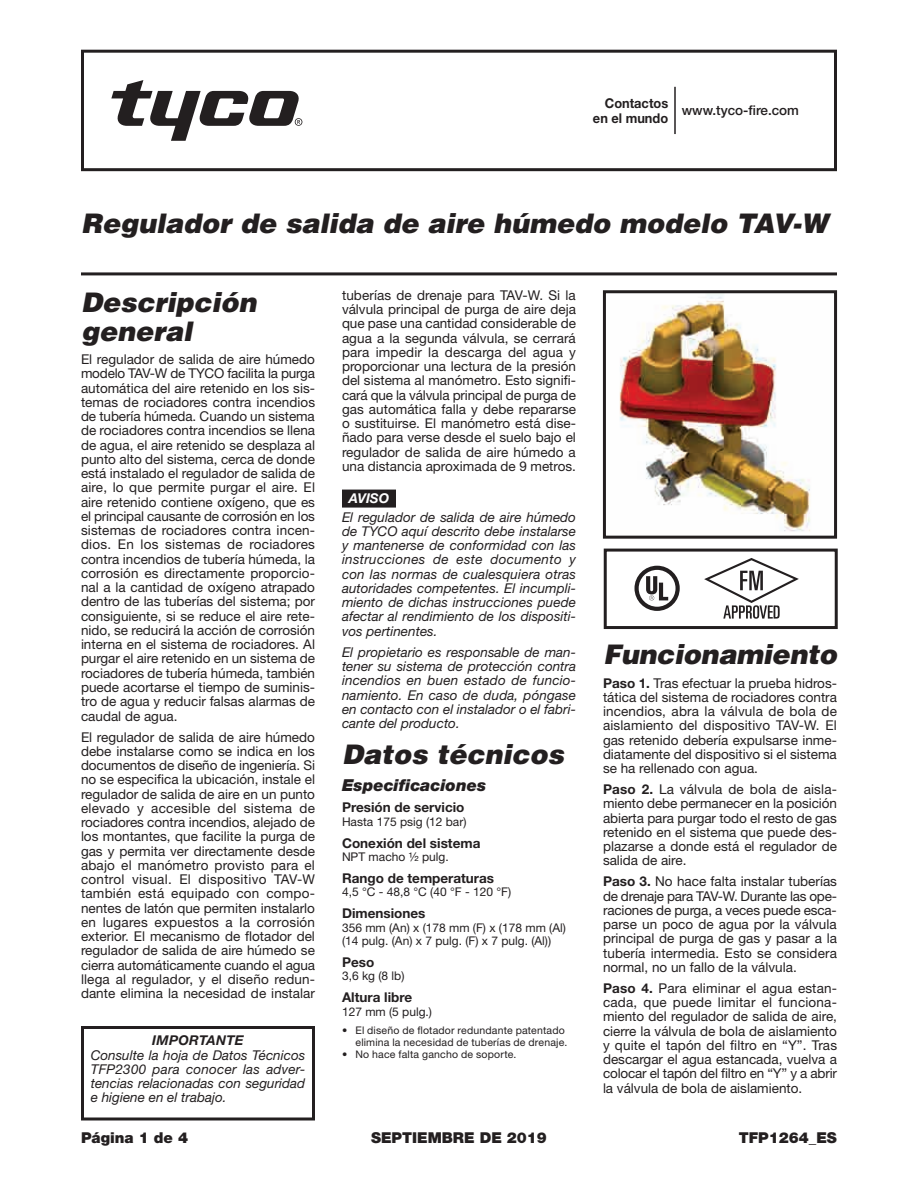
<style>
.page{position:relative;width:918px;height:1188px;background:#fff}
.page>*{position:absolute;margin:0;border:0;box-sizing:border-box;transform-origin:0 0}
.t1{font:italic 900 27px/28.8px "Helvetica";color:#231f20}
.t2{font:italic 900 16.5px "Helvetica Neue LT Std";color:#231f20}
.t3{font:900 15px "Helvetica Neue LT Std";color:#231f20}
.t4{font:13.5px/14.2px "Helvetica Neue LT Std";color:#231f20;text-align:justify}
.t5{font:italic 13.5px/14.2px "Helvetica Neue LT Std";color:#231f20;text-align:justify}
.t6{font:700 13.5px "Helvetica Neue LT Std";color:#231f20}
.t7{font:700 13.5px/15px "Helvetica Neue LT Std";color:#231f20;text-align:right;scale:.95 1}
.t8{font:500 13.5px "Helvetica Neue LT Std";color:#231f20}
.t9{font:italic 700 13.5px "Helvetica Neue LT Std";letter-spacing:.02em;color:#231f20}
.t10{font:italic 700 13.5px "Helvetica Neue LT Std";color:#fff}
.t11{font:12px/13.5px "Helvetica Neue LT Std";color:#231f20}
.t12{font:10.5px/12px "Helvetica Neue LT Std";letter-spacing:.015em;color:#231f20;text-align:right}
.s1{font-weight:700}
</style>
<div class="page">
<div style="left:81px;top:50px;width:756px;height:121px;border:3px solid #231f20"></div>
<hr style="left:81px;top:272px;width:756px;height:3px;background:#231f20">
<hr style="left:674px;top:87px;width:2px;height:47px;background:#231f20">
<svg style="left:111px;top:80px;width:191px;height:61px"></svg>
<div style="left:81px;top:1026px;width:234px;height:94px;border:3px solid #231f20"></div>
<div style="left:604px;top:549px;width:234px;height:80px;border:3px solid #231f20"></div>
<div style="left:342px;top:490px;width:54px;height:18px;background:#231f20"></div>
<img style="left:619px;top:294px;width:192px;height:238px">
<div style="left:603px;top:290px;width:234px;height:249px;border:3px solid #231f20"></div>
<svg style="left:634px;top:566px;width:46px;height:45px"></svg>
<svg style="left:704px;top:558px;width:95px;height:61px"></svg>
<p class="t7" style="left:593px;top:95px;width:81px">Contactos en el mundo</p>
<p class="t8" style="left:682px;top:102px;width:119px">www.tyco-fire.com</p>
<h1 class="t1" style="left:81px;top:208px;width:749px">Regulador de salida de aire húmedo modelo TAV-W</h1>
<h1 class="t1" style="left:81px;top:287px;width:177px">Descripción general</h1>
<p class="t4" style="left:81px;top:352px;width:236px">El regulador de salida de aire húmedo modelo TAV-W de TYCO facilita la purga automática del aire retenido en los sis&shy;temas de rociadores contra incendios de tubería húmeda. Cuando un sistema de rociadores contra incendios se llena de agua, el aire retenido se desplaza al punto alto del sistema, cerca de donde está instalado el regulador de salida de aire, lo que permite purgar el aire. El aire retenido contiene oxígeno, que es el principal causante de corrosión en los sistemas de rociadores contra incen&shy;dios. En los sistemas de rociadores contra incendios de tubería húmeda, la corrosión es directamente proporcio&shy;nal a la cantidad de oxígeno atrapado dentro de las tuberías del sistema; por consiguiente, si se reduce el aire rete&shy;nido, se reducirá la acción de corrosión interna en el sistema de rociadores. Al purgar el aire retenido en un sistema de rociadores de tubería húmeda, también puede acortarse el tiempo de suminis&shy;tro de agua y reducir falsas alarmas de caudal de agua.</p>
<p class="t4" style="left:81px;top:729px;width:236px">El regulador de salida de aire húmedo debe instalarse como se indica en los documentos de diseño de ingeniería. Si no se especifica la ubicación, instale el regulador de salida de aire en un punto elevado y accesible del sistema de rociadores contra incendios, alejado de los montantes, que facilite la purga de gas y permita ver directamente desde abajo el manómetro provisto para el control visual. El dispositivo TAV-W también está equipado con compo&shy;nentes de latón que permiten instalarlo en lugares expuestos a la corrosión exterior. El mecanismo de flotador del regulador de salida de aire húmedo se cierra automáticamente cuando el agua llega al regulador, y el diseño redun&shy;dante elimina la necesidad de instalar</p>
<p class="t9" style="left:152px;top:1032px;width:93px">IMPORTANTE</p>
<p class="t5" style="left:91px;top:1048px;width:216px">Consulte la hoja de Datos Técnicos TFP2300 para conocer las adver&shy;tencias relacionadas con seguridad e higiene en el trabajo.</p>
<p class="t4" style="left:342px;top:288px;width:236px">tuberías de drenaje para TAV-W. Si la válvula principal de purga de aire deja que pase una cantidad considerable de agua a la segunda válvula, se cerrará para impedir la descarga del agua y proporcionar una lectura de la presión del sistema al manómetro. Esto signifi&shy;cará que la válvula principal de purga de gas automática falla y debe repararse o sustituirse. El manómetro está dise&shy;ñado para verse desde el suelo bajo el regulador de salida de aire húmedo a una distancia aproximada de 9 metros.</p>
<p class="t10" style="left:349px;top:490px;width:42px">AVISO</p>
<p class="t5" style="left:342px;top:510px;width:236px">El regulador de salida de aire húmedo de TYCO aquí descrito debe instalarse y mantenerse de conformidad con las instrucciones de este documento y con las normas de cualesquiera otras autoridades competentes. El incumpli&shy;miento de dichas instrucciones puede afectar al rendimiento de los dispositi&shy;vos pertinentes.</p>
<p class="t5" style="left:342px;top:645px;width:236px">El propietario es responsable de man&shy;tener su sistema de protección contra incendios en buen estado de funcio&shy;namiento. En caso de duda, póngase en contacto con el instalador o el fabri&shy;cante del producto.</p>
<h1 class="t1" style="left:342px;top:739px;width:224px">Datos técnicos</h1>
<p class="t2" style="left:342px;top:775px;width:146px">Especificaciones</p>
<p class="t6" style="left:342px;top:799px;width:124px">Presión de servicio</p>
<p class="t11" style="left:342px;top:815px;width:126px">Hasta 175 psig (12 bar)</p>
<p class="t6" style="left:342px;top:834px;width:140px">Conexión del sistema</p>
<p class="t11" style="left:342px;top:850px;width:108px">NPT macho ½ pulg.</p>
<p class="t6" style="left:342px;top:870px;width:154px">Rango de temperaturas</p>
<p class="t11" style="left:342px;top:885px;width:171px">4,5 °C - 48,8 °C (40 °F - 120 °F)</p>
<p class="t6" style="left:342px;top:905px;width:85px">Dimensiones</p>
<p class="t11" style="left:342px;top:920px;width:225px">356 mm (An) x (178 mm (F) x (178 mm (Al) (14 pulg. (An) x 7 pulg. (F) x 7 pulg. (Al))</p>
<p class="t6" style="left:342px;top:954px;width:34px">Peso</p>
<p class="t11" style="left:342px;top:969px;width:64px">3,6 kg (8 lb)</p>
<p class="t6" style="left:342px;top:989px;width:72px">Altura libre</p>
<p class="t11" style="left:342px;top:1004px;width:92px">127 mm (5 pulg.)</p>
<p class="t12" style="left:342px;top:1024px;width:227px">• El diseño de flotador redundante patentado elimina la necesidad de tuberías de drenaje.</p>
<p class="t12" style="left:342px;top:1048px;width:176px">• No hace falta gancho de soporte.</p>
<h1 class="t1" style="left:603px;top:640px;width:235px">Funcionamiento</h1>
<p class="t4" style="left:603px;top:675px;width:236px"><span class="s1">Paso 1.</span> Tras efectuar la prueba hidros&shy;tática del sistema de rociadores contra incendios, abra la válvula de bola de aislamiento del dispositivo TAV-W. El gas retenido debería expulsarse inme&shy;diatamente del dispositivo si el sistema se ha rellenado con agua.</p>
<p class="t4" style="left:603px;top:782px;width:236px"><span class="s1">Paso 2.</span> La válvula de bola de aisla&shy;miento debe permanecer en la posición abierta para purgar todo el resto de gas retenido en el sistema que puede des&shy;plazarse a donde está el regulador de salida de aire.</p>
<p class="t4" style="left:603px;top:874px;width:236px"><span class="s1">Paso 3.</span> No hace falta instalar tuberías de drenaje para TAV-W. Durante las ope&shy;raciones de purga, a veces puede esca&shy;parse un poco de agua por la válvula principal de purga de gas y pasar a la tubería intermedia. Esto se considera normal, no un fallo de la válvula.</p>
<p class="t4" style="left:603px;top:981px;width:236px"><span class="s1">Paso 4.</span> Para eliminar el agua estan&shy;cada, que puede limitar el funciona&shy;miento del regulador de salida de aire, cierre la válvula de bola de aislamiento y quite el tapón del filtro en “Y”. Tras descargar el agua estancada, vuelva a colocar el tapón del filtro en “Y” y a abrir la válvula de bola de aislamiento.</p>
<p class="t3" style="left:81px;top:1128px;width:109px">Página 1 de 4</p>
<p class="t3" style="left:371px;top:1128px;width:177px">SEPTIEMBRE DE 2019</p>
<p class="t3" style="left:739px;top:1128px;width:100px">TFP1264_ES</p>
</div>
